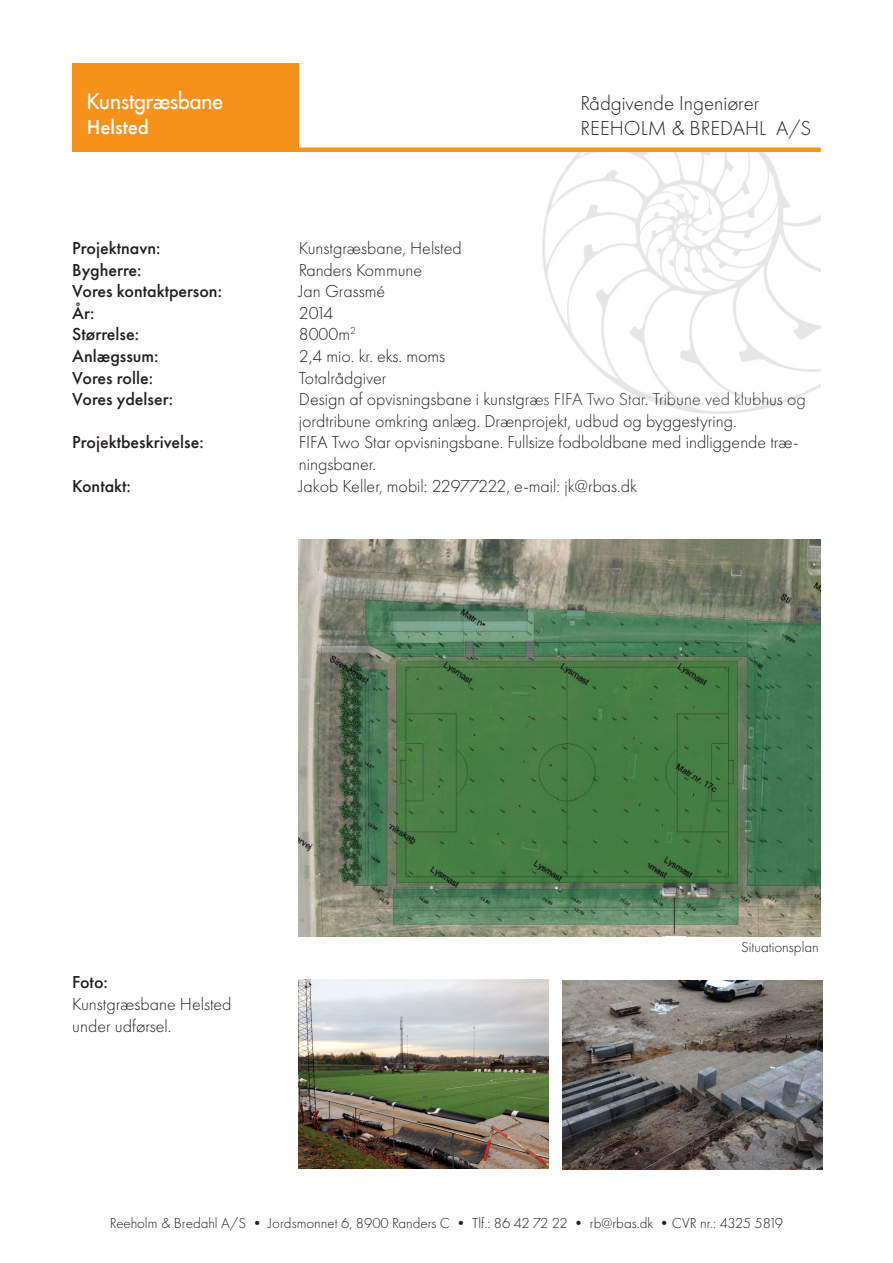
<style>
.page{position:relative;width:893px;height:1263px;background:#fff}
.page>*{position:absolute;margin:0;border:0;box-sizing:border-box;transform-origin:0 0}
.t1{font:300 21px "Futura PT";color:#231f20}
.t2{font:21px "Futura LT";color:#fff}
.t3{font:500 21px "Futura PT";color:#fff}
.t4{font:300 18px/21.6px "Futura PT";color:#231f20}
.t5{font:500 18px/21.6px "Futura PT";color:#231f20}
.t6{font:300 15px "Futura PT";color:#231f20}
</style>
<div class="page">
<img style="left:299px;top:980px;width:250px;height:189px">
<img style="left:562px;top:980px;width:261px;height:189px">
<img style="left:299px;top:539px;width:522px;height:397px">
<img style="left:542px;top:152px;width:279px;height:262px">
<div style="left:72px;top:64px;width:227px;height:88px;background:#f7931d"></div>
<div style="left:298px;top:147px;width:523px;height:5px;background:#f7931d"></div>
<p class="t2" style="left:87px;top:87px;width:138px">Kunstgræsbane</p>
<p class="t3" style="left:87px;top:114px;width:64px">Helsted</p>
<p class="t5" style="left:72px;top:237px;width:90px">Projektnavn:</p>
<p class="t5" style="left:72px;top:259px;width:71px">Bygherre:</p>
<p class="t5" style="left:72px;top:280px;width:151px">Vores kontaktperson:<br>År:<br>Størrelse:<br>Anlægssum:</p>
<p class="t5" style="left:72px;top:367px;width:82px">Vores rolle:</p>
<p class="t5" style="left:72px;top:388px;width:102px">Vores ydelser:</p>
<p class="t5" style="left:72px;top:432px;width:133px">Projektbeskrivelse:</p>
<p class="t5" style="left:72px;top:475px;width:60px">Kontakt:</p>
<p class="t1" style="left:580px;top:91px;width:180px">Rådgivende Ingeniører</p>
<p class="t1" style="left:580px;top:116px;width:232px">REEHOLM &amp; BREDAHL A/S</p>
<p class="t4" style="left:299px;top:237px;width:164px">Kunstgræsbane, Helsted</p>
<p class="t4" style="left:299px;top:259px;width:125px">Randers Kommune</p>
<p class="t4" style="left:299px;top:281px;width:88px">Jan Grassmé</p>
<p class="t4" style="left:299px;top:302px;width:36px">2014</p>
<p class="t4" style="left:299px;top:324px;width:58px">8000m<sup>2</sup></p>
<p class="t4" style="left:299px;top:345px;width:148px">2,4 mio. kr. eks. moms</p>
<p class="t4" style="left:299px;top:367px;width:89px">Totalrådgiver</p>
<p class="t4" style="left:299px;top:389px;width:508px">Design af opvisningsbane i kunstgræs FIFA Two Star. Tribune ved klubhus og</p>
<p class="t4" style="left:299px;top:410px;width:439px">jordtribune omkring anlæg. Drænprojekt, udbud og byggestyring.</p>
<p class="t4" style="left:299px;top:432px;width:501px">FIFA Two Star opvisningsbane. Fullsize fodboldbane med indliggende træ&shy;ningsbaner.</p>
<p class="t4" style="left:299px;top:475px;width:340px">Jakob Keller, mobil: 22977222, e-mail: jk@rbas.dk</p>
<p class="t5" style="left:72px;top:972px;width:37px">Foto:</p>
<p class="t4" style="left:72px;top:993px;width:161px">Kunstgræsbane Helsted</p>
<p class="t4" style="left:72px;top:1015px;width:101px">under udførsel.</p>
<p class="t6" style="left:741px;top:939px;width:79px">Situationsplan</p>
<p class="t6" style="left:110px;top:1214px;width:674px">Reeholm &amp; Bredahl A/S • Jordsmonnet 6, 8900 Randers C • Tlf.: 86 42 72 22 • rb@rbas.dk •CVR nr.: 4325 5819</p>
</div>
